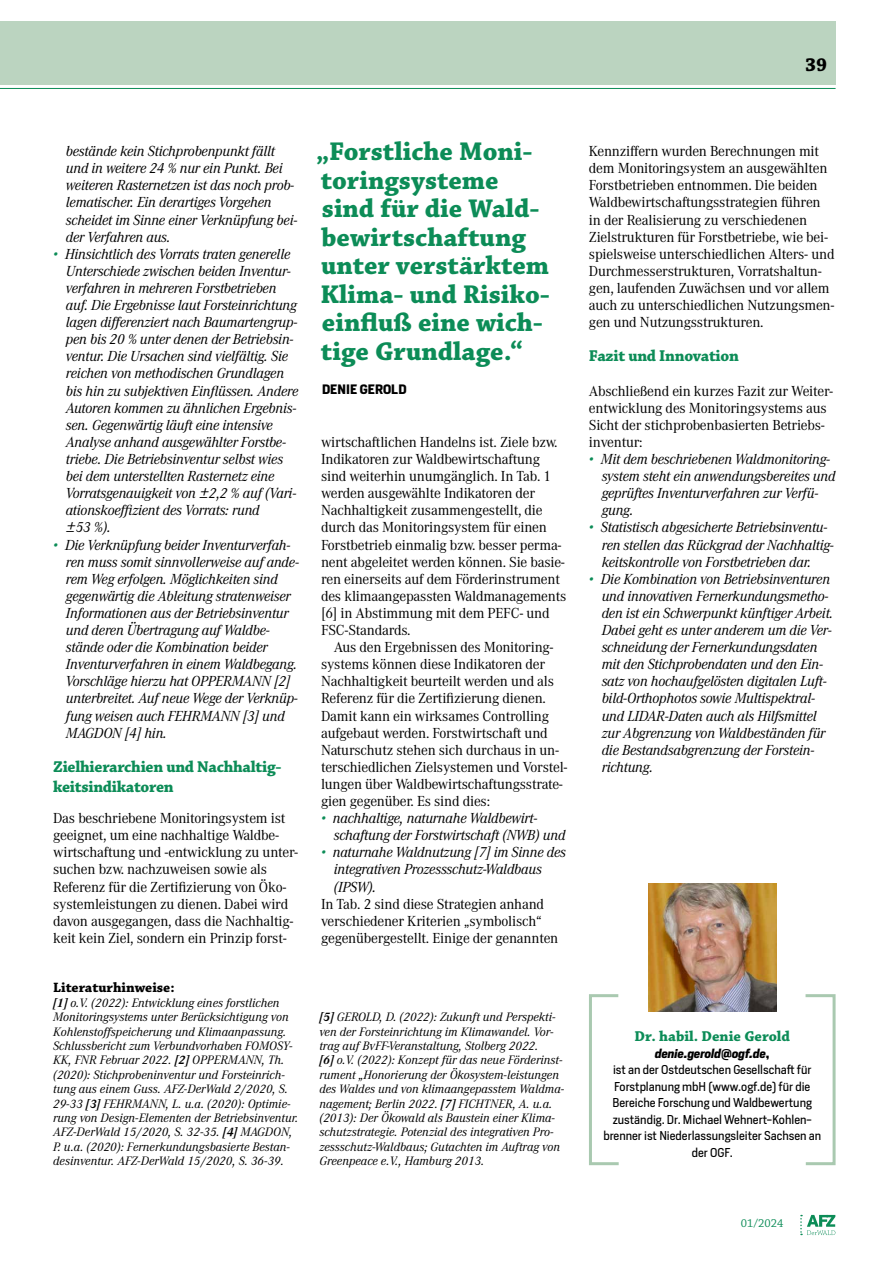
<style>
.page{position:relative;width:893px;height:1263px;background:#fff}
.page>*{position:absolute;margin:0;border:0;box-sizing:border-box;transform-origin:0 0}
.t1{font:700 27px/28.5px "Chaparral Pro";color:#0c8c57}
.t2{font:700 19.5px "Chaparral Pro";color:#000}
.t3{font:700 16.5px/19.8px "Chaparral Pro";letter-spacing:-.015em;color:#0c8c57}
.t4{font:700 15px "Chaparral Pro";color:#0c8c57}
.t5{font:italic 14.25px/17.1px "Corporate A";letter-spacing:-.015em;color:#000}
.t6{font:14.25px/17.1px "Corporate A";letter-spacing:-.015em;color:#000}
.t7{font:700 14.25px "Chaparral Pro";color:#000}
.t8{font:700 12.75px "Heron Sans";color:#000}
.t9{font:italic 12px/14.4px "Corporate A";color:#000}
.t10{font:12px/16.5px "Heron Sans";color:#000;text-align:center}
.t11{font:12px "Chaparral Pro";color:#0c8c57}
.s1{color:#0c8c57}
.s2{font-weight:700}
.s3{font-weight:700;font-style:italic}
</style>
<div class="page">
<div style="left:0;top:21px;width:836px;height:64px;background:#bbd4c0"></div>
<svg style="left:800px;top:1215px;width:35px;height:20px"></svg>
<hr style="left:0;top:88px;width:836px;height:1px;background:#0c8c57">
<img style="left:648px;top:884px;width:128px;height:127px">
<div style="left:589px;top:994px;width:31px;height:171px;border:3px solid #a9c9b0"></div>
<div style="left:804px;top:994px;width:32px;height:171px;border:3px solid #a9c9b0"></div>
<h2 class="t2" style="left:805px;top:53px;width:23px">39</h2>
<p class="t5" style="left:66px;top:142px;width:233px">bestände kein Stichprobenpunkt fällt und in weitere 24 % nur ein Punkt. Bei weiteren Rasternetzen ist das noch prob&shy;lematischer. Ein derartiges Vorgehen scheidet im Sinne einer Verknüpfung bei&shy;der Verfahren aus.</p>
<p class="t5" style="left:66px;top:245px;width:234px;text-indent:-13px"><span class="s1">•</span> Hinsichtlich des Vorrats traten generelle Unterschiede zwischen beiden Inventur&shy;verfahren in mehreren Forstbetrieben auf. Die Ergebnisse laut Forsteinrichtung lagen differenziert nach Baumartengrup&shy;pen bis 20 % unter denen der Betriebsin&shy;ventur. Die Ursachen sind vielfältig. Sie reichen von methodischen Grundlagen bis hin zu subjektiven Einflüssen. Andere Autoren kommen zu ähnlichen Ergebnis&shy;sen. Gegenwärtig läuft eine intensive Analyse anhand ausgewählter Forstbe&shy;triebe. Die Betriebsinventur selbst wies bei dem unterstellten Rasternetz eine Vorratsgenauigkeit von ±2,2 % auf (Vari&shy;ationskoeffizient des Vorrats: rund<br>±53 %).</p>
<p class="t5" style="left:66px;top:536px;width:235px;text-indent:-13px"><span class="s1">•</span> Die Verknüpfung beider Inventurverfah&shy;ren muss somit sinnvollerweise auf ande&shy;rem Weg erfolgen. Möglichkeiten sind gegenwärtig die Ableitung stratenweiser Informationen aus der Betriebsinventur und deren Übertragung auf Waldbe&shy;stände oder die Kombination beider Inventurverfahren in einem Waldbegang.<br>Vorschläge hierzu hat OPPERMANN [2] unterbreitet. Auf neue Wege der Verknüp&shy;fung weisen auch FEHRMANN [3] und MAGDON [4] hin.</p>
<p class="t3" style="left:53px;top:757px;width:230px">Zielhierarchien und Nachhaltig&shy;keitsindikatoren</p>
<p class="t6" style="left:53px;top:810px;width:247px">Das beschriebene Monitoringsystem ist geeignet, um eine nachhaltige Waldbe&shy;wirtschaftung und -entwicklung zu unter&shy;suchen bzw. nachzuweisen sowie als Referenz für die Zertifizierung von Öko&shy;systemleistungen zu dienen. Dabei wird davon ausgegangen, dass die Nachhaltig&shy;keit kein Ziel, sondern ein Prinzip forst-</p>
<p class="t7" style="left:53px;top:979px;width:123px">Literaturhinweise:</p>
<p class="t9" style="left:53px;top:995px;width:247px"><span class="s2">[1]</span> o.V. (2022): Entwicklung eines forstlichen Monitoringsystems unter Berücksichtigung von Kohlenstoffspeicherung und Klimaanpassung.<br>Schlussbericht zum Verbundvorhaben FOMOSY-KK, FNR Februar 2022. <span class="s2">[2]</span> OPPERMANN, Th. (2020): Stichprobeninventur und Forsteinrich&shy;tung aus einem Guss. AFZ-DerWald 2/2020, S.<br>29-33 <span class="s2">[3]</span> FEHRMANN, L. u.a. (2020): Optimie&shy;rung von Design-Elementen der Betriebsinventur.<br>AFZ-DerWald 15/2020, S. 32-35. <span class="s2">[4]</span> MAGDON, P. u.a. (2020): Fernerkundungsbasierte Bestan&shy;desinventur. AFZ-DerWald 15/2020, S. 36-39.</p>
<h1 class="t1" style="left:316px;top:139px;width:235px">„Forstliche Moni&shy;toringsysteme sind für die Wald&shy;bewirtschaftung unter verstärktem<br>Klima- und Risiko&shy;einfluß eine wich&shy;tige Grundlage.“</h1>
<p class="t8" style="left:322px;top:381px;width:86px">DENIE GEROLD</p>
<p class="t6" style="left:321px;top:433px;width:247px">wirtschaftlichen Handelns ist. Ziele bzw.<br>Indikatoren zur Waldbewirtschaftung sind weiterhin unumgänglich. In Tab. 1 werden ausgewählte Indikatoren der Nachhaltigkeit zusammengestellt, die durch das Monitoringsystem für einen Forstbetrieb einmalig bzw. besser perma&shy;nent abgeleitet werden können. Sie basie&shy;ren einerseits auf dem Förderinstrument des klimaangepassten Waldmanagements [6] in Abstimmung mit dem PEFC- und FSC-Standards.</p>
<p class="t6" style="left:321px;top:639px;width:248px;text-indent:13px">Aus den Ergebnissen des Monitoring&shy;systems können diese Indikatoren der Nachhaltigkeit beurteilt werden und als Referenz für die Zertifizierung dienen.<br>Damit kann ein wirksames Controlling aufgebaut werden. Forstwirtschaft und Naturschutz stehen sich durchaus in un&shy;terschiedlichen Zielsystemen und Vorstel&shy;lungen über Waldbewirtschaftungsstrate&shy;gien gegenüber. Es sind dies:</p>
<p class="t5" style="left:334px;top:809px;width:233px;text-indent:-13px"><span class="s1">•</span> nachhaltige, naturnahe Waldbewirt&shy;schaftung der Forstwirtschaft (NWB) und</p>
<p class="t5" style="left:334px;top:844px;width:234px;text-indent:-13px"><span class="s1">•</span> naturnahe Waldnutzung [7] im Sinne des integrativen Prozessschutz-Waldbaus (IPSW).</p>
<p class="t6" style="left:321px;top:895px;width:239px">In Tab. 2 sind diese Strategien anhand verschiedener Kriterien „symbolisch“ gegenübergestellt. Einige der genannten</p>
<p class="t9" style="left:319px;top:1010px;width:246px"><span class="s2">[5]</span> GEROLD, D. (2022): Zukunft und Perspekti&shy;ven der Forsteinrichtung im Klimawandel. Vor&shy;trag auf BvFF-Veranstaltung, Stolberg 2022.<br><span class="s2">[6]</span> o.V. (2022): Konzept für das neue Förderinst&shy;rument „Honorierung der Ökosystem-leistungen des Waldes und von klimaangepasstem Waldma&shy;nagement; Berlin 2022. <span class="s2">[7]</span> FICHTNER, A. u.a. (2013): Der Ökowald als Baustein einer Klima&shy;schutzstrategie. Potenzial des integrativen Pro&shy;zessschutz-Waldbaus; Gutachten im Auftrag von Greenpeace e.V., Hamburg 2013.</p>
<p class="t6" style="left:589px;top:143px;width:247px">Kennziffern wurden Berechnungen mit dem Monitoringsystem an ausgewählten Forstbetrieben entnommen. Die beiden Waldbewirtschaftungsstrategien führen in der Realisierung zu verschiedenen Zielstrukturen für Forstbetriebe, wie bei&shy;spielsweise unterschiedlichen Alters- und Durchmesserstrukturen, Vorratshaltun&shy;gen, laufenden Zuwächsen und vor allem auch zu unterschiedlichen Nutzungsmen&shy;gen und Nutzungsstrukturen.</p>
<p class="t3" style="left:589px;top:347px;width:152px">Fazit und Innovation</p>
<p class="t6" style="left:589px;top:382px;width:246px">Abschließend ein kurzes Fazit zur Weiter&shy;entwicklung des Monitoringsystems aus Sicht der stichprobenbasierten Betriebs&shy;inventur:</p>
<p class="t5" style="left:602px;top:450px;width:235px;text-indent:-13px"><span class="s1">•</span> Mit dem beschriebenen Waldmonitoring&shy;system steht ein anwendungsbereites und geprüftes Inventurverfahren zur Verfü&shy;gung.</p>
<p class="t5" style="left:602px;top:519px;width:234px;text-indent:-13px"><span class="s1">•</span> Statistisch abgesicherte Betriebsinventu&shy;ren stellen das Rückgrad der Nachhaltig&shy;keitskontrolle von Forstbetrieben dar.</p>
<p class="t5" style="left:602px;top:570px;width:233px;text-indent:-13px"><span class="s1">•</span> Die Kombination von Betriebsinventuren und innovativen Fernerkundungsmetho&shy;den ist ein Schwerpunkt künftiger Arbeit.<br>Dabei geht es unter anderem um die Ver&shy;schneidung der Fernerkundungsdaten mit den Stichprobendaten und den Ein&shy;satz von hochaufgelösten digitalen Luft&shy;bild-Orthophotos sowie Multispektral&shy;und LIDAR-Daten auch als Hilfsmittel zur Abgrenzung von Waldbeständen für die Bestandsabgrenzung der Forstein&shy;richtung.</p>
<p class="t4" style="left:634px;top:1027px;width:157px">Dr. habil. Denie Gerold</p>
<p class="t10" style="left:603px;top:1045px;width:219px"><span class="s3">denie.gerold@ogf.de</span><span class="s2">,<br></span>ist an der Ostdeutschen Gesellschaft für Forstplanung mbH (www.ogf.de) für die Bereiche Forschung und Waldbewertung zuständig. Dr. Michael Wehnert-Kohlen&shy;brenner ist Niederlassungsleiter Sachsen an der OGF.</p>
<p class="t11" style="left:741px;top:1216px;width:44px">01/2024</p>
</div>
